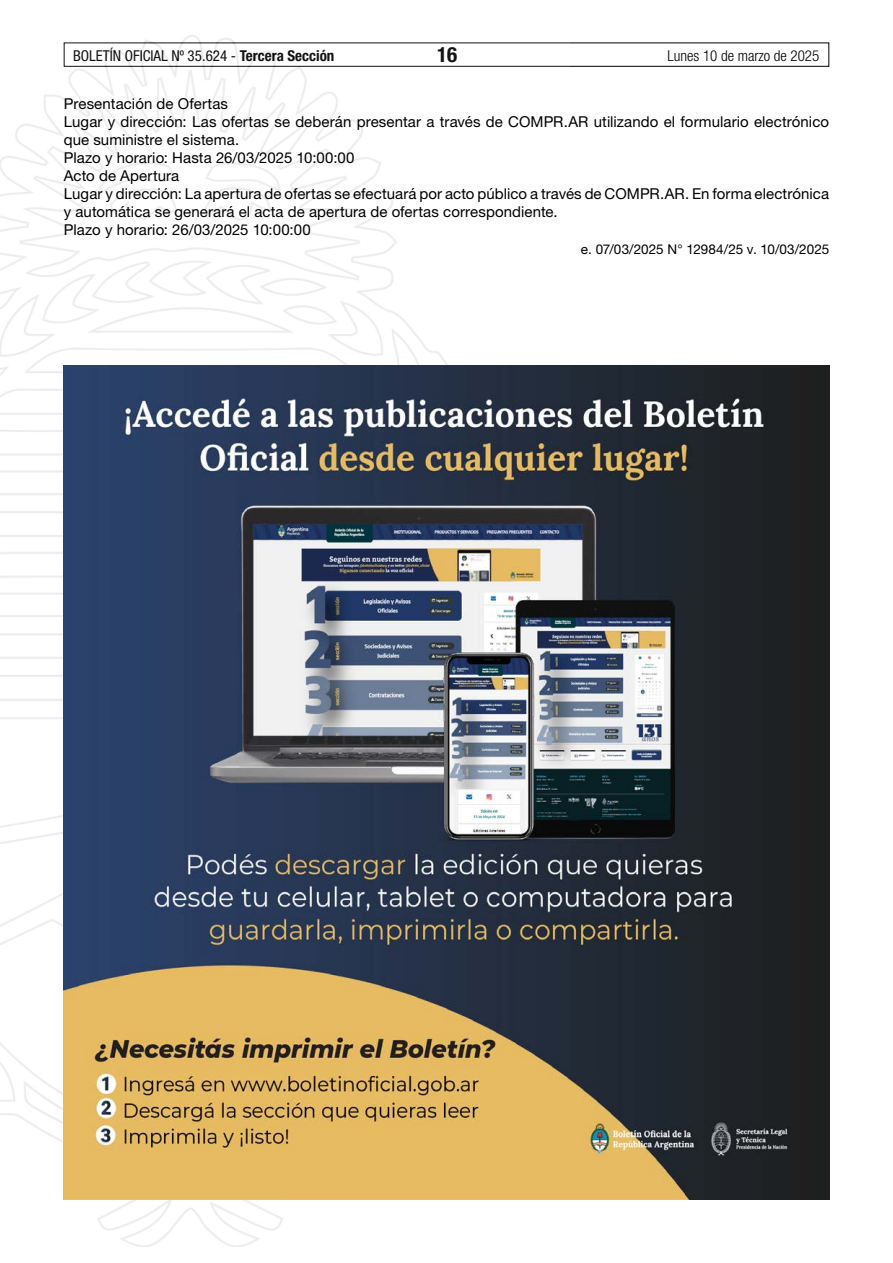
<style>
.page{position:relative;width:893px;height:1263px;background:#fff}
.page>*{position:absolute;margin:0;border:0;box-sizing:border-box;transform-origin:0 0}
.t1{font:700 condensed 21px "Helvetica Neue LT Std";color:#000}
.t2{font:15px/18px "Helvetica Neue LT Std";letter-spacing:.005em;color:#000}
.t3{font:condensed 15px "Helvetica Neue LT Std";color:#000}
.t4{font:300 condensed 15px "Helvetica Neue LT Std";color:#000}
.t5{font:13.5px "Helvetica Neue LT Std";letter-spacing:-.005em;color:#000}
.s1{font-weight:700}
</style>
<div class="page">
<div style="left:64px;top:43px;width:765px;height:24px;border:1px solid #000"></div>
<img style="left:0;top:35px;width:569px;height:1211px">
<img style="left:64px;top:366px;width:765px;height:833px">
<p class="t3" style="left:73px;top:47px;width:263px">BOLETÍN OFICIAL Nº 35.624 - <span class="s1">Tercera Sección</span></p>
<h1 class="t1" style="left:437px;top:42px;width:22px">16</h1>
<p class="t4" style="left:667px;top:47px;width:153px">Lunes 10 de marzo de 2025</p>
<p class="t2" style="left:64px;top:94px;width:767px">Presentación de Ofertas<br>Lugar y dirección: Las ofertas se deberán presentar a través de COMPR.AR utilizando el formulario electrónico que suministre el sistema.<br>Plazo y horario: Hasta 26/03/2025 10:00:00<br>Acto de Apertura<br>Lugar y dirección: La apertura de ofertas se efectuará por acto público a través de COMPR.AR. En forma electrónica y automática se generará el acta de apertura de ofertas correspondiente.<br>Plazo y horario: 26/03/2025 10:00:00</p>
<p class="t5" style="left:581px;top:241px;width:250px">e. 07/03/2025 N° 12984/25 v. 10/03/2025</p>
</div>
